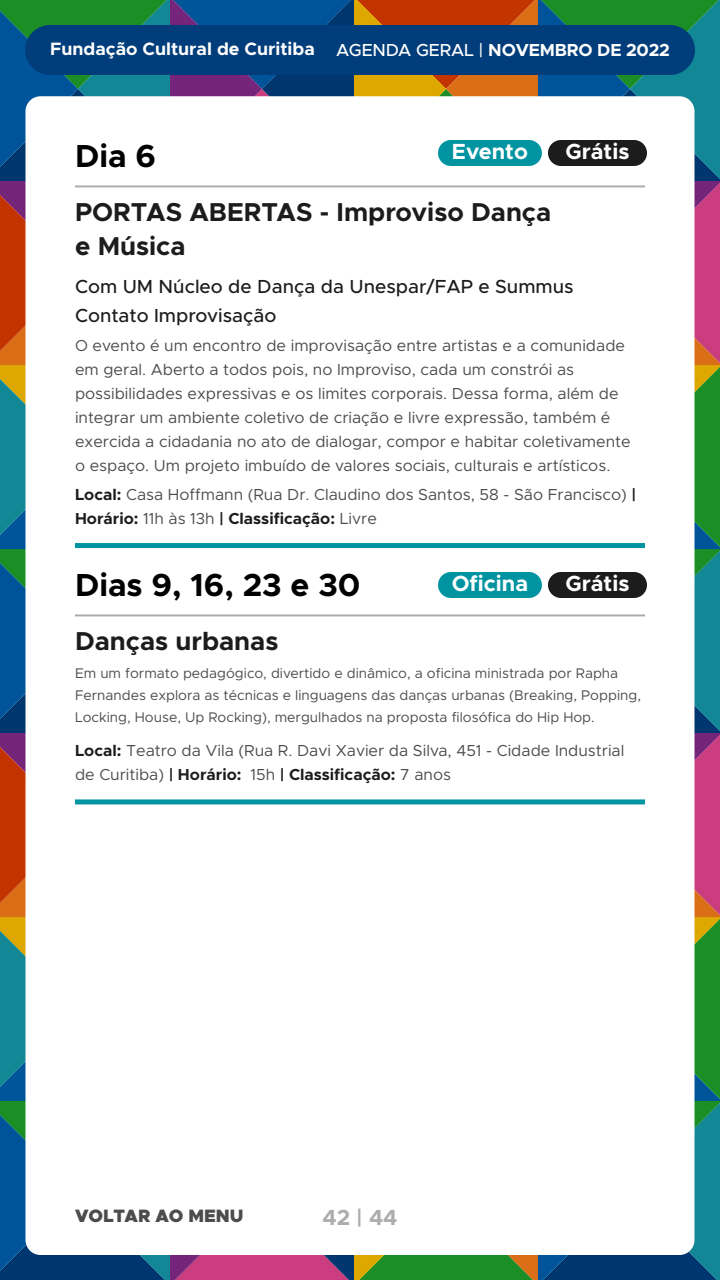
<style>
.page{position:relative;width:720px;height:1280px;background:#fff}
.page>*{position:absolute;margin:0;border:0;box-sizing:border-box;transform-origin:0 0}
.t1{font:700 32px "Metropolis";color:#000}
.t2{font:700 26px/34px "Metropolis";color:#1c1c1c}
.t3{font:700 22px "Metropolis";color:#fff}
.t4{font:700 22px "Metropolis";color:#adadad}
.t5{font:500 19px/28.8px "Metropolis";color:#1c1c1c}
.t6{font:700 18px "Metropolis";color:#fff}
.t7{font:900 18px "Metropolis";color:#4c4c4c}
.t8{font:16px/24px "Metropolis";color:#4c4c4c}
.t9{font:14px/22px "Metropolis";color:#4c4c4c}
.s1{font-weight:500;font-size:17.5px}
.s2{font-size:17.5px}
.s3{font-weight:700;color:#1c1c1c}
</style>
<div class="page">
<img style="left:0;top:0;width:720px;height:1280px">
<div style="left:25px;top:25px;width:670px;height:50px;background:#003d7a;border-radius:25px"></div>
<div style="left:26px;top:96px;width:668px;height:1159px;background:#fff;border-radius:15px"></div>
<hr style="left:75px;top:185px;width:570px;height:2px;background:#adadad">
<div style="left:75px;top:543px;width:570px;height:5px;background:#0094a1"></div>
<hr style="left:75px;top:614px;width:570px;height:2px;background:#adadad">
<div style="left:75px;top:799px;width:570px;height:5px;background:#0094a1"></div>
<div style="left:548px;top:140px;width:99px;height:26px;background:#1c1c1c;border-radius:13px"></div>
<div style="left:438px;top:140px;width:104px;height:26px;background:#0094a1;border-radius:13px"></div>
<div style="left:548px;top:572px;width:99px;height:26px;background:#1c1c1c;border-radius:13px"></div>
<div style="left:438px;top:572px;width:104px;height:26px;background:#0094a1;border-radius:13px"></div>
<p class="t6" style="left:50px;top:38px;width:622px">Fundação Cultural de Curitiba <span class="s1">AGENDA GERAL |</span> <span class="s2">NOVEMBRO DE 2022</span></p>
<h3 class="t3" style="left:452px;top:138px;width:77px">Evento</h3>
<h3 class="t3" style="left:566px;top:138px;width:65px">Grátis</h3>
<h1 class="t1" style="left:75px;top:136px;width:83px">Dia 6</h1>
<h2 class="t2" style="left:75px;top:196px;width:478px">PORTAS ABERTAS - Improviso Dança e Música</h2>
<p class="t5" style="left:75px;top:272px;width:500px">Com UM Núcleo de Dança da Unespar/FAP e Summus<br>Contato Improvisação</p>
<p class="t8" style="left:75px;top:334px;width:557px">O evento é um encontro de improvisação entre artistas e a comunidade em geral. Aberto a todos pois, no Improviso, cada um constrói as possibilidades expressivas e os limites corporais. Dessa forma, além de integrar um ambiente coletivo de criação e livre expressão, também é exercida a cidadania no ato de dialogar, compor e habitar coletivamente o espaço. Um projeto imbuído de valores sociais, culturais e artísticos.</p>
<p class="t8" style="left:75px;top:483px;width:563px"><span class="s3">Local:</span> Casa Hoffmann (Rua Dr. Claudino dos Santos, 58 - São Francisco) <span class="s3">|<br>Horário:</span> 11h às 13h <span class="s3">| Classificação:</span> Livre</p>
<h1 class="t1" style="left:75px;top:565px;width:287px">Dias 9, 16, 23 e 30</h1>
<h2 class="t2" style="left:75px;top:625px;width:205px">Danças urbanas</h2>
<p class="t9" style="left:75px;top:663px;width:568px">Em um formato pedagógico, divertido e dinâmico, a oficina ministrada por Rapha<br>Fernandes explora as técnicas e linguagens das danças urbanas (Breaking, Popping,<br>Locking, House, Up Rocking), mergulhados na proposta filosófica do Hip Hop.</p>
<p class="t8" style="left:75px;top:739px;width:551px"><span class="s3">Local:</span> Teatro da Vila (Rua R. Davi Xavier da Silva, 451 - Cidade Industrial de Curitiba) <span class="s3">| Horário:</span> 15h <span class="s3">| Classificação:</span> 7 anos</p>
<h3 class="t3" style="left:452px;top:570px;width:78px">Oficina</h3>
<h3 class="t3" style="left:566px;top:570px;width:65px">Grátis</h3>
<p class="t7" style="left:75px;top:1204px;width:170px">VOLTAR AO MENU</p>
<h3 class="t4" style="left:322px;top:1203px;width:77px">42 | 44</h3>
</div>
